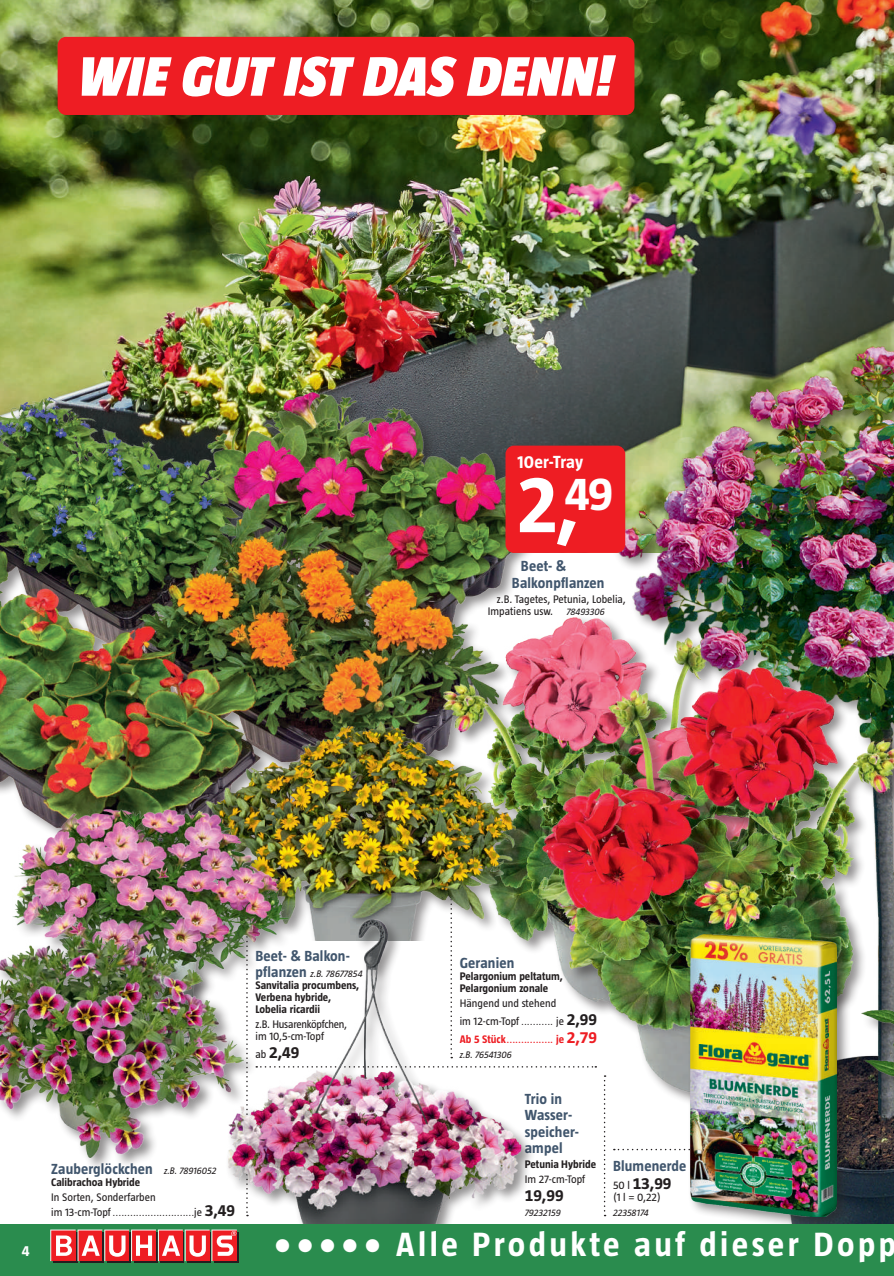
<style>
.page{position:relative;width:894px;height:1276px;background:#fff}
.page>*{position:absolute;margin:0;border:0;box-sizing:border-box;transform-origin:0 0}
.t1{font:700 82.5px "Taz";color:#fff}
.t2{font:italic 900 57px "Taz";letter-spacing:.005em;color:#fff}
.t3{font:700 34.5px "Taz";letter-spacing:.1em;color:#fff}
.t4{font:700 18px "Taz";color:#fff}
.t5{font:700 16.5px "Taz";color:#231f20}
.t6{font:700 15px/16.5px "Taz";letter-spacing:.01em;color:#41566d}
.t7{font:700 15px "Taz";color:#fff}
.t8{font:11.25px/12px "Taz";color:#231f20}
.t9{font:700 11.25px/12px "Taz";color:#231f20}
.t10{font:11.25px/12px "Taz";letter-spacing:-.02em;color:#231f20}
.t11{font:10.5px "Avenir";color:#231f20}
.t12{font:500 10.5px "Avenir";color:#ee1d23}
.t13{font:italic 9.75px "Taz";letter-spacing:-.005em;color:#231f20}
.s1{font-style:italic;font-size:9.75px}
.s2{font-weight:400;font-style:italic;font-size:9.75px;color:#231f20}
.s3{font-family:"Taz";font-size:11.25px}
.s4{font-family:"Taz";font-weight:700;font-size:16.5px}
.s5{font-weight:700;font-style:normal;font-size:15px;color:#41566d}
.s6{font-weight:400;font-size:11.25px}
.s7{font-family:"Avenir";font-size:10.5px}
.s8{font-weight:700;font-size:16.5px}
.s9{font-family:"Taz";font-weight:700;font-size:11.25px}
</style>
<div class="page">
<svg style="left:603px;top:1108px;width:2px;height:108px"></svg>
<img style="left:0;top:0;width:893px;height:446px">
<img style="left:0;top:392px;width:543px;height:415px">
<img style="left:443px;top:617px;width:168px;height:334px">
<div style="left:192px;top:720px;width:337px;height:220px;background:#231f20;opacity:.5"></div>
<img style="left:195px;top:722px;width:320px;height:195px">
<div style="left:225px;top:917px;width:310px;height:359px;background:#231f20;opacity:.5"></div>
<img style="left:227px;top:919px;width:294px;height:305px">
<div style="left:12px;top:807px;width:291px;height:226px;background:#231f20;opacity:.5"></div>
<img style="left:13px;top:809px;width:276px;height:209px">
<div style="left:0;top:932px;width:257px;height:240px;background:#231f20;opacity:.5"></div>
<img style="left:0;top:935px;width:243px;height:222px">
<img style="left:613px;top:344px;width:280px;height:880px">
<div style="left:860px;top:943px;width:33px;height:293px;background:#182a38"></div>
<img style="left:861px;top:1108px;width:32px;height:111px">
<div style="left:58px;top:37px;width:576px;height:78px;background:#ee1d23;border-radius:9px"></div>
<div style="left:537px;top:665px;width:356px;height:443px;background:#231f20;opacity:.5"></div>
<img style="left:538px;top:667px;width:355px;height:427px">
<div style="left:687px;top:932px;width:164px;height:300px;background:#231f20;opacity:.5"></div>
<img style="left:690px;top:935px;width:146px;height:281px">
<div style="left:505px;top:446px;width:120px;height:107px;background:#ee1d23;border-radius:9px"></div>
<div style="left:0;top:1224px;width:893px;height:52px;background:#2a8c4e"></div>
<div style="left:80px;top:1232px;width:24px;height:30px;background:#231f20"></div>
<div style="left:214px;top:1232px;width:24px;height:30px;background:#231f20"></div>
<div style="left:134px;top:1232px;width:24px;height:30px;background:#231f20"></div>
<div style="left:160px;top:1232px;width:24px;height:30px;background:#231f20"></div>
<div style="left:53px;top:1232px;width:24px;height:30px;background:#231f20"></div>
<div style="left:107px;top:1232px;width:24px;height:30px;background:#231f20"></div>
<div style="left:187px;top:1232px;width:24px;height:30px;background:#231f20"></div>
<svg style="left:50px;top:1230px;width:187px;height:31px;background:#e55e61"></svg>
<h2 class="t2" style="left:79px;top:44px;width:535px">WIE GUT IST DAS DENN!</h2>
<h3 class="t4" style="left:517px;top:451px;width:67px">10er-Tray</h3>
<h1 class="t1" style="left:517px;top:458px;width:97px">2,<sup>49</sup></h1>
<h3 class="t6" style="left:512px;top:558px;width:94px;text-indent:9px">Beet- &amp;<br>Balkonpflanzen</h3>
<p class="t8" style="left:488px;top:593px;width:139px;text-indent:9px">z.B. Tagetes, Petunia, Lobelia,<br>Impatiens usw. <span class="s1">78493306</span></p>
<h3 class="t7" style="left:22px;top:1242px;width:9px">4</h3>
<h3 class="t6" style="left:51px;top:1161px;width:167px">Zauberglöckchen <span class="s2">z.B. 78916052</span></h3>
<p class="t9" style="left:51px;top:1176px;width:90px">Calibrachoa Hybride</p>
<p class="t8" style="left:51px;top:1191px;width:106px">In Sorten, Sonderfarben</p>
<p class="t11" style="left:51px;top:1206px;width:185px"><span class="s3">im 13-cm-Topf</span> ............................<span class="s3">je</span> <span class="s4">3,49</span></p>
<h3 class="t6" style="left:255px;top:947px;width:96px">Beet- &amp; Balkon-</h3>
<p class="t13" style="left:255px;top:969px;width:108px"><span class="s5">pflanzen</span> z.B. 78677854</p>
<p class="t9" style="left:255px;top:979px;width:105px">Sanvitalia procumbens,<br>Verbena hybride,<br>Lobelia ricardii</p>
<p class="t10" style="left:255px;top:1018px;width:93px">z.B. Husarenköpfchen, im 10,5-cm-Topf</p>
<h3 class="t5" style="left:255px;top:1043px;width:45px"><span class="s6">ab</span> 2,49</h3>
<h3 class="t6" style="left:459px;top:955px;width:56px">Geranien</h3>
<p class="t9" style="left:459px;top:970px;width:105px">Pelargonium peltatum,<br>Pelargonium zonale</p>
<p class="t8" style="left:459px;top:994px;width:139px;line-height:18px">Hängend und stehend<br>im 12-cm-Topf <span class="s7">...........</span> je <span class="s8">2,99</span></p>
<p class="t12" style="left:459px;top:1031px;width:139px"><span class="s9">Ab 5 Stück</span>................ <span class="s9">je</span> <span class="s4">2,79</span></p>
<p class="t13" style="left:459px;top:1050px;width:54px">z.B. 76541306</p>
<h3 class="t6" style="left:524px;top:1090px;width:56px">Trio in<br>Wasser&shy;speicher&shy;ampel</h3>
<p class="t9" style="left:524px;top:1158px;width:73px">Petunia Hybride</p>
<p class="t8" style="left:524px;top:1173px;width:62px">Im 27-cm-Topf</p>
<h3 class="t5" style="left:524px;top:1186px;width:40px">19,99</h3>
<p class="t13" style="left:524px;top:1207px;width:37px">79232159</p>
<h3 class="t6" style="left:613px;top:1157px;width:75px">Blumenerde</h3>
<h3 class="t5" style="left:613px;top:1174px;width:60px"><span class="s6">50 l</span> 13,99</h3>
<p class="t8" style="left:613px;top:1191px;width:49px">(1 l = 0,22)</p>
<p class="t13" style="left:613px;top:1207px;width:37px">22358174</p>
<h3 class="t3" style="left:273px;top:1225px;width:624px">••••• Alle Produkte auf dieser Dopp</h3>
</div>
